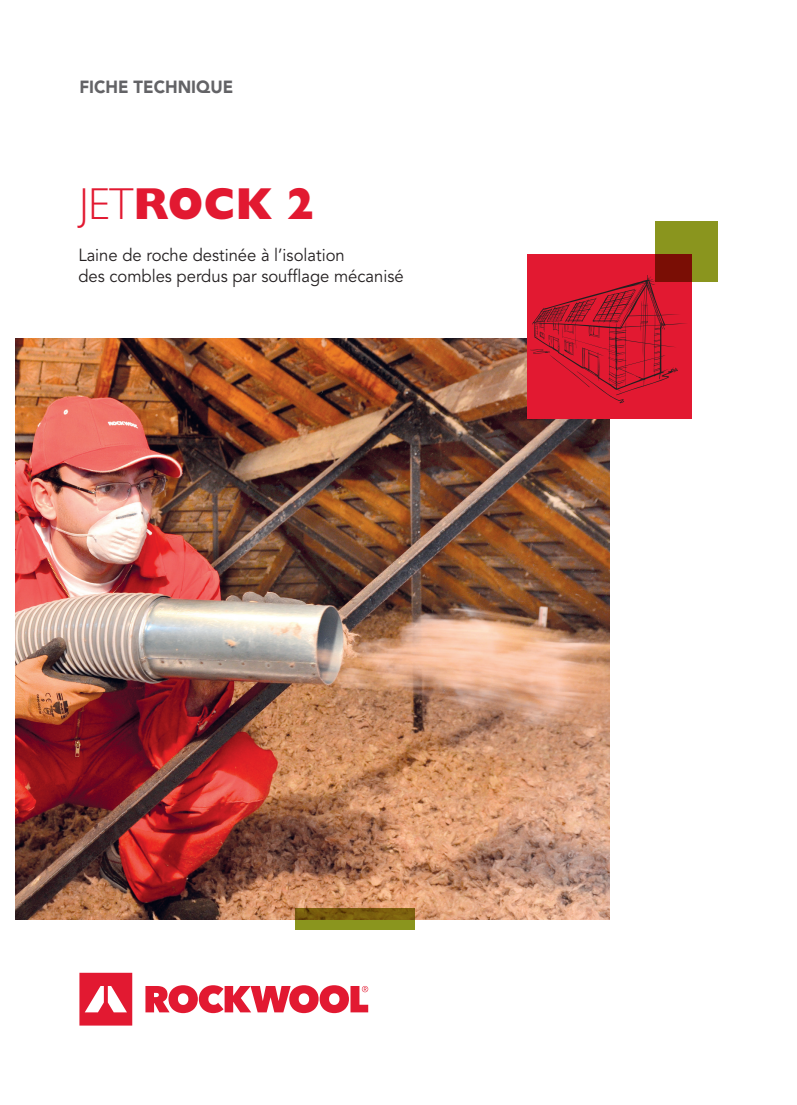
<style>
.page{position:relative;width:797px;height:1105px;background:#fff}
.page>*{position:absolute;margin:0;border:0;box-sizing:border-box;transform-origin:0 0}
.t1{font:800 45px "Gill Sans";color:#e21931;scale:.95 1}
.t2{font:17.5px/21px "Avenir LT";color:#231f20;scale:.95 1}
.t3{font:900 17.5px "Avenir LT";color:#636366;scale:.95 1}
.s1{font-weight:300}
</style>
<div class="page">
<img style="left:16px;top:338px;width:593px;height:581px">
<svg style="left:79px;top:973px;width:53px;height:52px"></svg>
<svg style="left:145px;top:985px;width:223px;height:28px"></svg>
<div style="left:527px;top:255px;width:164px;height:164px;background:#e21931"></div>
<svg style="left:655px;top:221px;width:62px;height:60px;background:#867518"></svg>
<svg style="left:530px;top:276px;width:158px;height:127px"></svg>
<svg style="left:296px;top:908px;width:119px;height:22px;background:#807514"></svg>
<p class="t3" style="left:79px;top:77px;width:163px">FICHE TECHNIQUE</p>
<h1 class="t1" style="left:79px;top:178px;width:249px"><span class="s1">JET</span>ROCK 2</h1>
<p class="t2" style="left:78px;top:245px;width:344px">Laine de roche destinée à l’isolation<br>des combles perdus par soufflage mécanisé</p>
</div>
